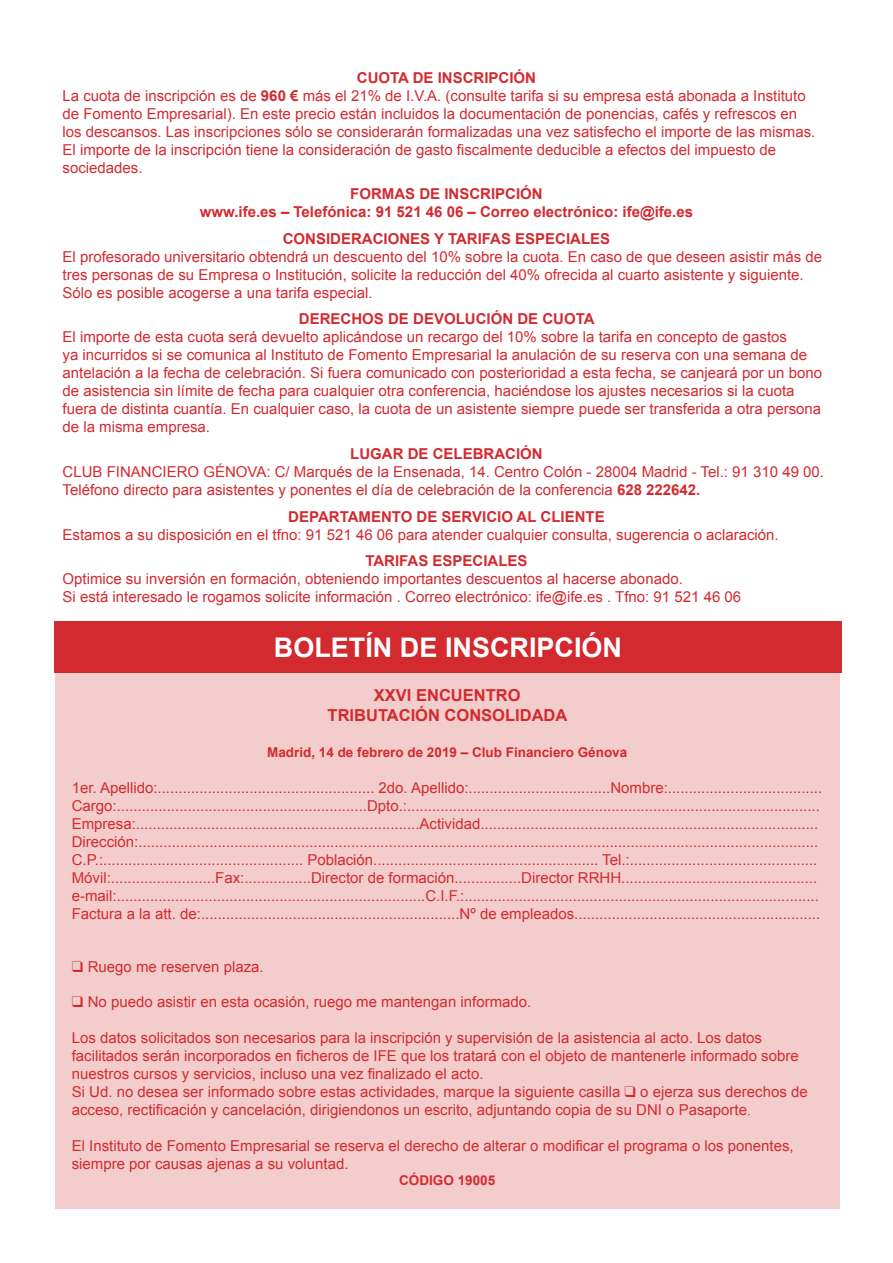
<style>
.page{position:relative;width:893px;height:1263px;background:#fff}
.page>*{position:absolute;margin:0;border:0;box-sizing:border-box;transform-origin:0 0}
.t1{font:700 27px "Arial";color:#fff}
.t2{font:700 16.5px/19.8px "Arial";color:#d32a30;text-align:center}
.t3{font:15px/18px "Arial";color:#d32a30}
.t4{font:700 15px/18px "Arial";color:#d32a30;text-align:center}
.t5{font:700 13.5px "Arial";color:#d32a30}
.s1{font-weight:700}
.s2{font-family:"Times New Roman"}
</style>
<div class="page">
<div style="left:55px;top:672px;width:785px;height:537px;background:#f3cdcb"></div>
<div style="left:54px;top:622px;width:788px;height:51px;background:#d32a30"></div>
<p class="t3" style="left:63px;top:69px;width:754px;text-indent:294px"><span class="s1">CUOTA DE INSCRIPCIÓN<br></span>La cuota de inscripción es de <span class="s1">960 €</span> más el 21% de I.V.A. (consulte tarifa si su empresa está abonada a Instituto de Fomento Empresarial). En este precio están incluidos la documentación de ponencias, cafés y refrescos en los descansos. Las inscripciones sólo se considerarán formalizadas una vez satisfecho el importe de las mismas.<br>El importe de la inscripción tiene la consideración de gasto fiscalmente deducible a efectos del impuesto de sociedades.</p>
<p class="t4" style="left:200px;top:186px;width:495px">FORMAS DE INSCRIPCIÓN<br>www.ife.es – Telefónica: 91 521 46 06 – Correo electrónico: ife@ife.es</p>
<p class="t4" style="left:283px;top:230px;width:329px">CONSIDERACIONES Y TARIFAS ESPECIALES</p>
<p class="t3" style="left:63px;top:248px;width:761px">El profesorado universitario obtendrá un descuento del 10% sobre la cuota. En caso de que deseen asistir más de tres personas de su Empresa o Institución, solicite la reducción del 40% ofrecida al cuarto asistente y siguiente.<br>Sólo es posible acogerse a una tarifa especial.</p>
<p class="t4" style="left:299px;top:311px;width:297px">DERECHOS DE DEVOLUCIÓN DE CUOTA</p>
<p class="t3" style="left:63px;top:328px;width:761px">El importe de esta cuota será devuelto aplicándose un recargo del 10% sobre la tarifa en concepto de gastos<br>ya incurridos si se comunica al Instituto de Fomento Empresarial la anulación de su reserva con una semana de antelación a la fecha de celebración. Si fuera comunicado con posterioridad a esta fecha, se canjeará por un bono de asistencia sin límite de fecha para cualquier otra conferencia, haciéndose los ajustes necesarios si la cuota fuera de distinta cuantía. En cualquier caso, la cuota de un asistente siempre puede ser transferida a otra persona de la misma empresa.</p>
<p class="t4" style="left:350px;top:445px;width:194px">LUGAR DE CELEBRACIÓN</p>
<p class="t3" style="left:63px;top:463px;width:763px">CLUB FINANCIERO GÉNOVA: C/ Marqués de la Ensenada, 14. Centro Colón - 28004 Madrid - Tel.: 91 310 49 00.<br>Teléfono directo para asistentes y ponentes el día de celebración de la conferencia <span class="s1">628 222642.</span></p>
<p class="t4" style="left:288px;top:508px;width:318px">DEPARTAMENTO DE SERVICIO AL CLIENTE</p>
<p class="t3" style="left:63px;top:525px;width:718px">Estamos a su disposición en el tfno: 91 521 46 06 para atender cualquier consulta, sugerencia o aclaración.</p>
<p class="t4" style="left:365px;top:552px;width:164px">TARIFAS ESPECIALES</p>
<p class="t3" style="left:63px;top:570px;width:680px">Optimice su inversión en formación, obteniendo importantes descuentos al hacerse abonado.<br>Si está interesado le rogamos solicite información . Correo electrónico: ife@ife.es . Tfno: 91 521 46 06</p>
<h1 class="t1" style="left:274px;top:630px;width:350px">BOLETÍN DE INSCRIPCIÓN</h1>
<p class="t2" style="left:328px;top:686px;width:241px">XXVI ENCUENTRO<br>TRIBUTACIÓN CONSOLIDADA</p>
<p class="t5" style="left:267px;top:743px;width:362px">Madrid, 14 de febrero de 2019 – Club Financiero Génova</p>
<p class="t3" style="left:72px;top:779px;width:752px">1er. Apellido:.................................................... 2do. Apellido:..................................Nombre:.....................................<br>Cargo:............................................................Dpto.:...................................................................................................<br>Empresa:....................................................................Actividad.................................................................................<br>Dirección:...................................................................................................................................................................<br>C.P.:................................................ Población...................................................... Tel.:.............................................<br>Móvil:.........................Fax:................Director de formación................Director RRHH............................................... e-mail:..........................................................................C.I.F.:.....................................................................................<br>Factura a la att. de:..............................................................Nº de empleados...........................................................</p>
<p class="t3" style="left:72px;top:958px;width:193px">❑ Ruego me reserven plaza.</p>
<p class="t3" style="left:72px;top:993px;width:461px">❑ No puedo asistir en esta ocasión, ruego me mantengan informado.</p>
<p class="t3" style="left:72px;top:1029px;width:737px">Los datos solicitados son necesarios para la inscripción y supervisión de la asistencia al acto. Los datos facilitados serán incorporados en ficheros de IFE que los tratará con el objeto de mantenerle informado sobre nuestros cursos y servicios, incluso una vez finalizado el acto.<br>Si Ud. no desea ser informado sobre estas actividades, marque la siguiente casilla ❑ o ejerza sus derechos de acceso, rectificación y cancelación, dirigiendonos un escrito, adjuntando copia de su DNI o Pasaporte<span class="s2">.</span></p>
<p class="t3" style="left:72px;top:1137px;width:723px">El Instituto de Fomento Empresarial se reserva el derecho de alterar o modificar el programa o los ponentes, siempre por causas ajenas a su voluntad.</p>
<p class="t5" style="left:399px;top:1172px;width:98px">CÓDIGO 19005</p>
</div>
